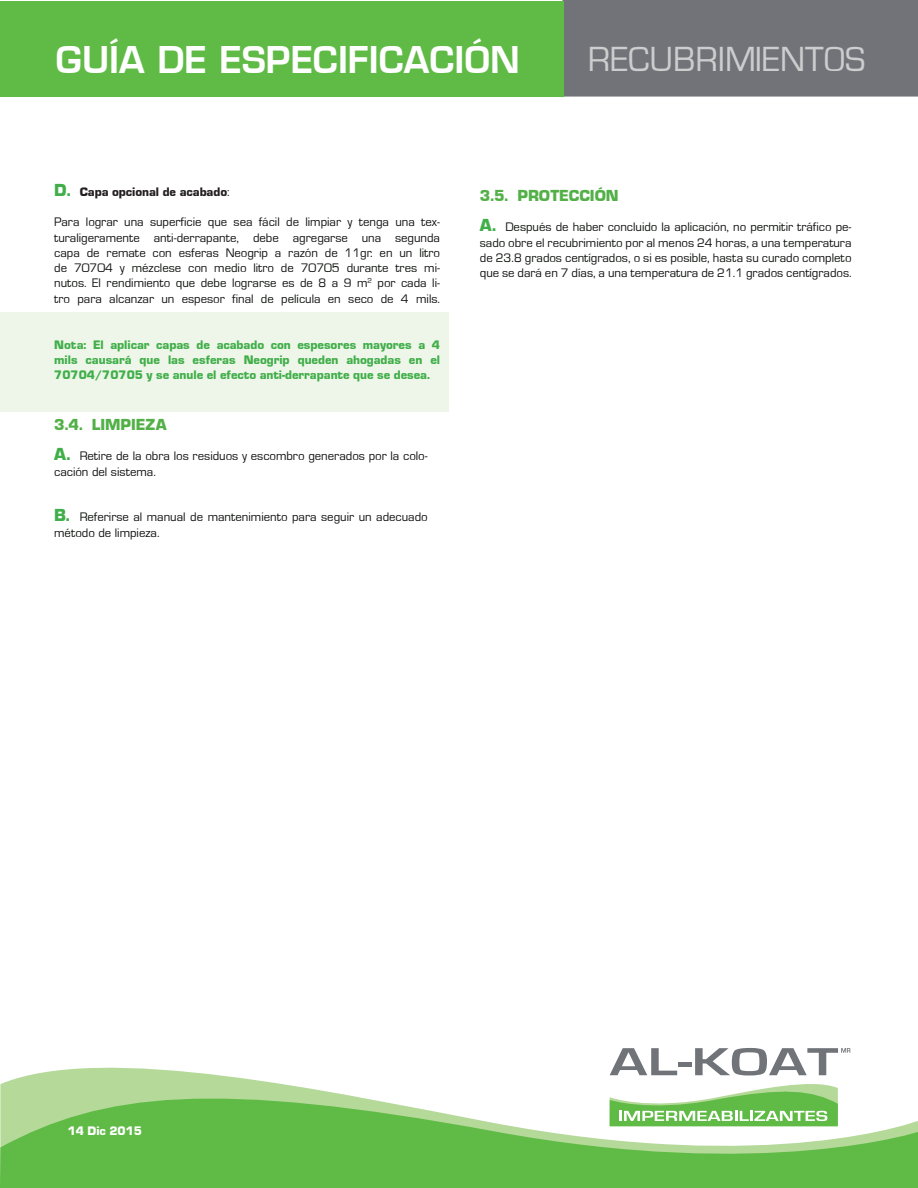
<style>
.page{position:relative;width:918px;height:1188px;background:#fff}
.page>*{position:absolute;margin:0;border:0;box-sizing:border-box;transform-origin:0 0}
.t1{font:600 36px "Eurostile LT Std";color:#fff}
.t2{font:36px "Eurostile Roman DTC";color:#cdcdce}
.t3{font:16.5px "Eurostile Black DTC";color:#52b047}
.letras{font:12.75px/15.3px "Eurostile Roman DTC";color:#0f120f;text-align:justify}
.t4{font:12.75px/15.3px "Eurostile Black DTC";color:#40ae49;text-align:justify}
.letras-2{font:12.75px "Eurostile Black DTC";color:#231f20}
.t5{font:12.75px "Eurostile Black DTC";color:#fff}
.s1{font-size:18px;color:#40ae49}
.s2{font-family:"Eurostile Roman DTC";color:#0f120f}
.s3{font-family:"Eurostile Black DTC";font-size:18px;color:#40ae49}
</style>
<div class="page">
<div style="left:562px;top:0;width:356px;height:97px;background:#717379"></div>
<div style="left:0;top:1px;width:564px;height:96px;background:#60bb46"></div>
<svg style="left:12px;top:1048px;width:839px;height:32px"></svg>
<svg style="left:0;top:1080px;width:918px;height:108px;fill:#60bb46"></svg>
<svg style="left:610px;top:1048px;width:240px;height:78px"></svg>
<div style="left:0;top:313px;width:449px;height:99px;background:#edf6e8"></div>
<h1 class="t1" style="left:56px;top:38px;width:466px">GUÍA DE ESPECIFICACIÓN</h1>
<h1 class="t2" style="left:588px;top:40px;width:279px">RECUBRIMIENTOS</h1>
<p class="letras-2" style="left:54px;top:184px;width:177px"><span class="s1">D.</span> Capa opcional de acabado<span class="s2">:</span></p>
<p class="letras" style="left:54px;top:215px;width:387px">Para lograr una superficie que sea fácil de limpiar y tenga una tex&shy;turaligeramente anti-derrapante, debe agregarse una segunda capa de remate con esferas Neogrip a razón de 11gr. en un litro de 70704 y mézclese con medio litro de 70705 durante tres mi&shy;nutos. El rendimiento que debe lograrse es de 8 a 9 m<sup>2</sup> por cada li&shy;tro para alcanzar un espesor final de película en seco de 4 mils.</p>
<p class="t4" style="left:54px;top:337px;width:387px">Nota: El aplicar capas de acabado con espesores mayores a 4 mils causará que las esferas Neogrip queden ahogadas en el 70704/70705 y se anule el efecto anti-derrapante que se desea.</p>
<p class="t3" style="left:54px;top:415px;width:114px">3.4. LIMPIEZA</p>
<p class="letras" style="left:54px;top:449px;width:375px"><span class="s3">A.</span> Retire de la obra los residuos y escombro generados por la colo&shy;cación del sistema.</p>
<p class="letras" style="left:54px;top:510px;width:375px"><span class="s3">B.</span> Referirse al manual de mantenimiento para seguir un adecuado método de limpieza.</p>
<p class="t3" style="left:480px;top:186px;width:140px">3.5. PROTECCIÓN</p>
<p class="letras" style="left:480px;top:219px;width:373px"><span class="s3">A.</span> Después de haber concluido la aplicación, no permitir tráfico pe&shy;sado obre el recubrimiento por al menos 24 horas, a una temperatura de 23.8 grados centígrados, o si es posible, hasta su curado completo que se dará en 7 días, a una temperatura de 21.1 grados centígrados.</p>
<p class="t5" style="left:68px;top:1124px;width:76px">14 Dic 2015</p>
</div>
